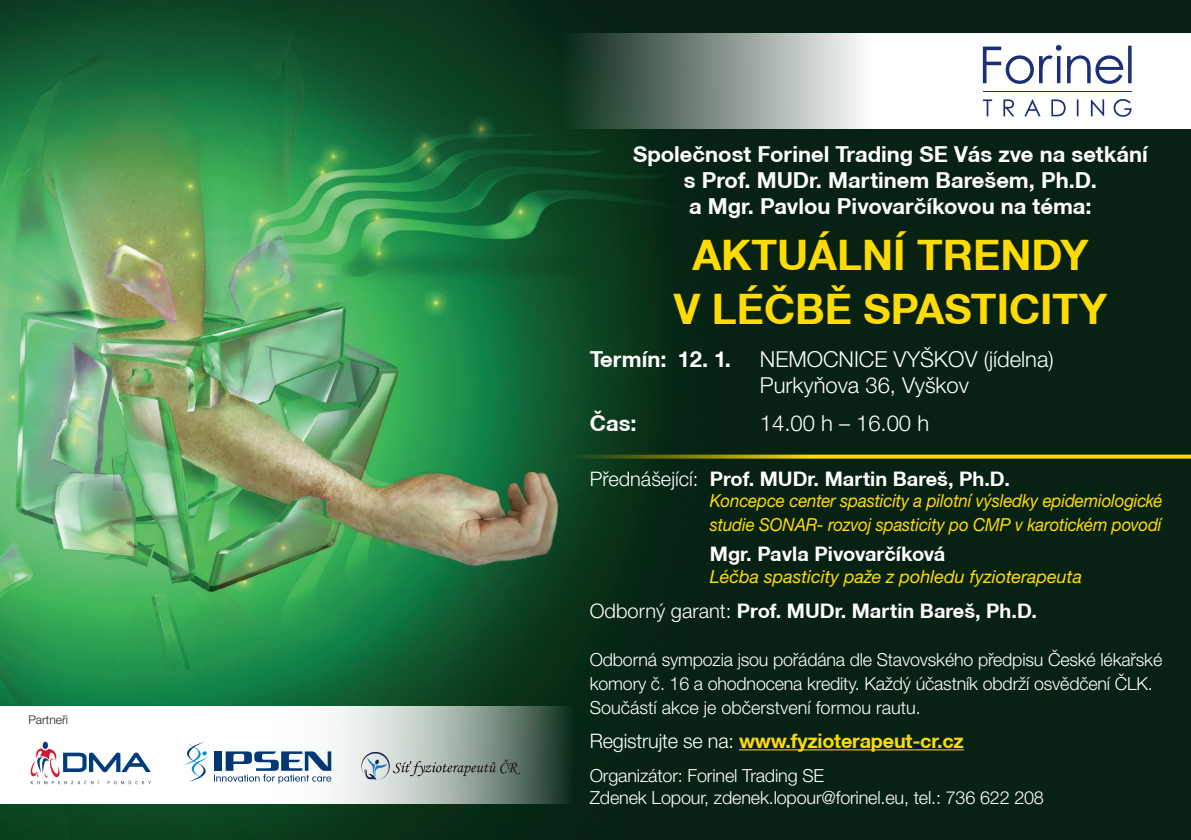
<style>
.page{position:relative;width:1191px;height:840px;background:#fff}
.page>*{position:absolute;margin:0;border:0;box-sizing:border-box;transform-origin:0 0}
.t1{font:700 42px/54px "Helvetica Neue CE";color:#ffdc01;text-align:center}
.t2{font:700 22px/26px "Helvetica Neue CE";color:#fff;text-align:center}
.t3{font:300 22px/26.4px "Helvetica Neue CE";color:#fff}
.t4{font:700 20px "Helvetica Neue CE";color:#fff}
.t5{font:700 20px "Helvetica Neue CE";letter-spacing:-.01em;color:#ffdc01}
.t6{font:300 18px/24px "Helvetica Neue CE";letter-spacing:-.01em;color:#fff}
.t7{font:italic 18px/24px "Helvetica Neue CE";letter-spacing:-.01em;color:#ffdc01;scale:.94 1}
.t8{font:italic 18px "Helvetica Neue CE";letter-spacing:-.01em;color:#ffdc01}
.t9{font:300 12px "Helvetica Neue CE";color:#231f20}
.s1{font-weight:300}
.s2{font-weight:300;color:#fff}
</style>
<div class="page">
<img style="left:0;top:0;width:1191px;height:839px">
<hr style="left:739px;top:749px;width:225px;height:1px;background:#ffdc01">
<svg style="left:544px;top:33px;width:647px;height:95px"></svg>
<svg style="left:551px;top:454px;width:640px;height:4px;background:#aba108"></svg>
<svg style="left:983px;top:45px;width:148px;height:39px"></svg>
<svg style="left:983px;top:99px;width:148px;height:18px"></svg>
<hr style="left:983px;top:91px;width:148px;height:1px;background:#1b2f74">
<svg style="left:0;top:705px;width:583px;height:98px"></svg>
<svg style="left:184px;top:741px;width:24px;height:40px"></svg>
<svg style="left:214px;top:751px;width:117px;height:32px"></svg>
<svg style="left:31px;top:741px;width:120px;height:42px"></svg>
<svg style="left:361px;top:751px;width:159px;height:28px;background:#9aa6a1"></svg>
<p class="t9" style="left:28px;top:711px;width:41px">Partneři</p>
<p class="t2" style="left:633px;top:141px;width:516px">Společnost Forinel Trading SE Vás zve na setkání s Prof. MUDr. Martinem Barešem, Ph.D.<br>a Mgr. Pavlou Pivovarčíkovou na téma:</p>
<h1 class="t1" style="left:673px;top:228px;width:435px">AKTUÁLNÍ TRENDY<br>V LÉČBĚ SPASTICITY</h1>
<p class="t2" style="left:590px;top:346px;width:143px">Termín: 12. 1.</p>
<p class="t3" style="left:760px;top:345px;width:295px">NEMOCNICE VYŠKOV (jídelna)<br>Purkyňova 36, Vyškov</p>
<p class="t2" style="left:590px;top:410px;width:48px">Čas:</p>
<p class="t3" style="left:760px;top:409px;width:171px">14.00 h – 16.00 h</p>
<p class="t4" style="left:590px;top:466px;width:421px"><span class="s1">Přednášející:</span> Prof. MUDr. Martin Bareš, Ph.D.</p>
<p class="t7" style="left:710px;top:488px;width:483px">Koncepce center spasticity a pilotní výsledky epidemiologické studie SONAR- rozvoj spasticity po CMP v karotickém povodí</p>
<p class="t4" style="left:710px;top:541px;width:237px">Mgr. Pavla Pivovarčíková</p>
<p class="t8" style="left:710px;top:565px;width:374px">Léčba spasticity paže z pohledu fyzioterapeuta</p>
<p class="t4" style="left:590px;top:598px;width:449px"><span class="s1">Odborný garant:</span> Prof. MUDr. Martin Bareš, Ph.D.</p>
<p class="t6" style="left:590px;top:646px;width:574px">Odborná sympozia jsou pořádána dle Stavovského předpisu České lékařské komory č. 16 a ohodnocena kredity. Každý účastník obdrží osvědčení ČLK.<br>Součástí akce je občerstvení formou rautu.</p>
<p class="t5" style="left:590px;top:728px;width:375px"><span class="s2">Registrujte se na:</span> www.fyzioterapeut-cr.cz</p>
<p class="t6" style="left:590px;top:764px;width:456px;line-height:21.6px">Organizátor: Forinel Trading SE<br>Zdenek Lopour, zdenek.lopour@forinel.eu, tel.: 736 622 208</p>
</div>
